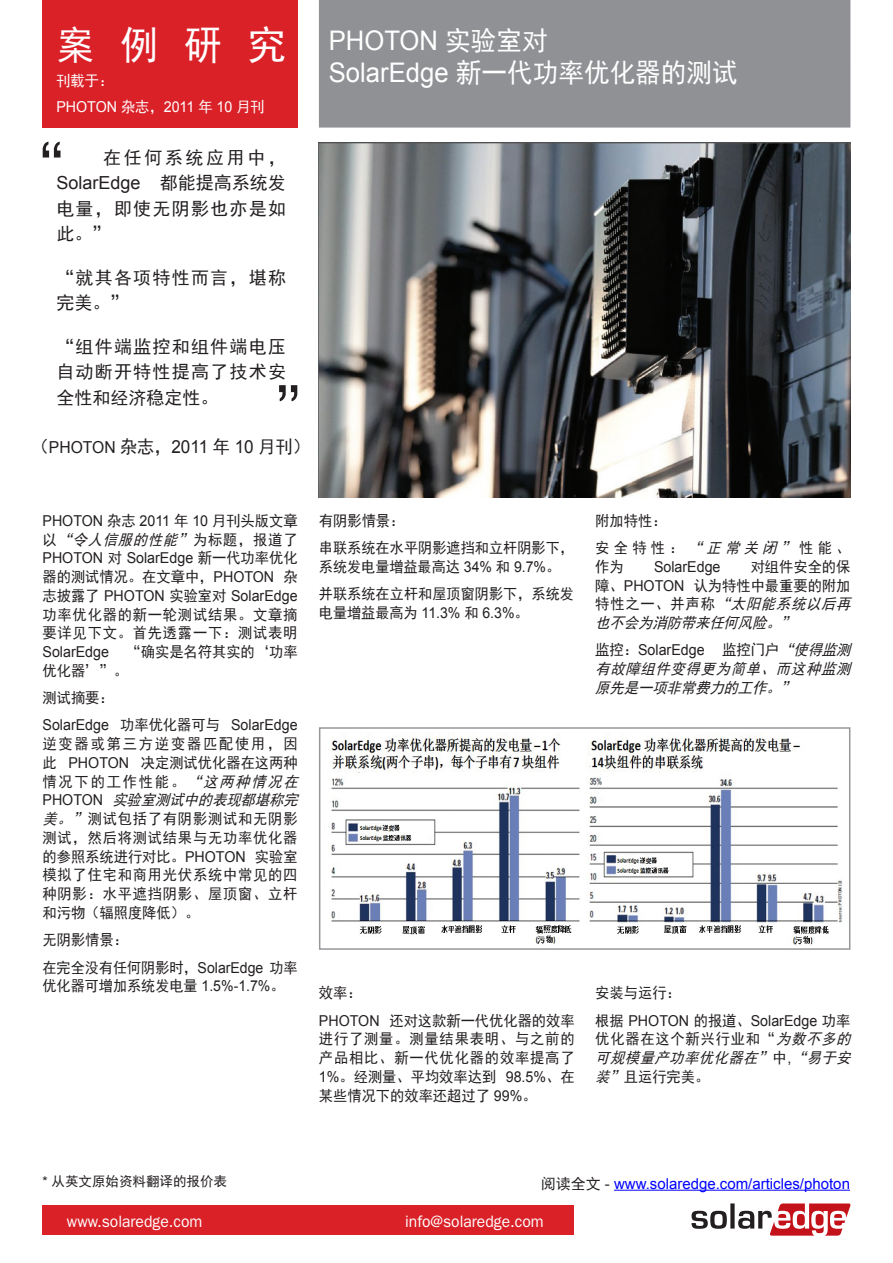
<style>
.page{position:relative;width:893px;height:1263px;background:#fff}
.page>*{position:absolute;margin:0;border:0;box-sizing:border-box;transform-origin:0 0}
.t1{font:54px "Sim Hei";color:#231f20;scale:.95 1}
.t2{font:39.9px "Sim Hei";color:#fff;scale:.95 1}
.t3{font:27px/31.5px "Arial";color:#fff;scale:.95 1}
.t4{font:18px/25.5px "Sim Hei";letter-spacing:.07em;color:#231f20}
.t5{font:18px "Sim Hei";letter-spacing:.07em;color:#231f20;scale:.95 1}
.t6{font:18px/25.5px "Sim Hei";letter-spacing:.145em;color:#231f20;text-align:right}
.t7{font:16.5px "ITC Franklin Gothic Std";color:#fff;scale:.95 1}
.Plain_Text{font:15px/18.8px "Sim Hei";letter-spacing:.005em;color:#231f20;text-align:right;scale:.95 1}
.Plain_Text-2{font:15px/18.8px "Sim Hei";letter-spacing:.055em;color:#231f20;scale:.95 1}
.Plain_Text-3{font:15px/18.8px "Arial";color:#231f20;scale:.95 1}
.Plain_Text-4{font:italic 15px/18.8px "Sim Hei";color:#231f20;scale:.95 1}
.Plain_Text-5{font:15px/18.8px "Sim Hei";letter-spacing:.005em;color:#231f20;scale:.94 1}
.t8{font:15px "Arial";color:#00f}
.Plain_Text-6{font:15px "Sim Hei";letter-spacing:.06em;color:#231f20;scale:.95 1}
.t9{font:15px "Arial";color:#fff;scale:.95 1}
.Plain_Text-7{font:15px "Sim Hei";letter-spacing:.125em;color:#231f20;scale:.95 1}
.t10{font:15px "Sim Hei";color:#fff;scale:.95 1}
.t11{font:13.5px "Sim Hei";color:#231f20}
.s1{font-family:"Sim Hei"}
.s2{font-family:"Arial"}
.s3{font-family:"Arial";font-size:16.5px}
.s4{font-style:italic}
.s5{font-style:normal}
.s6{font-family:"Sim Hei";color:#231f20}
.s7{color:#231f20}
</style>
<div class="page">
<div style="left:319px;top:0;width:531px;height:128px;background:#8f9194"></div>
<div style="left:43px;top:1205px;width:531px;height:30px;background:#da2128"></div>
<div style="left:43px;top:0;width:255px;height:128px;background:#da2128"></div>
<svg style="left:692px;top:1203px;width:159px;height:32px"></svg>
<hr style="left:614px;top:1190px;width:236px;height:1px;background:#00f">
<img style="left:319px;top:143px;width:531px;height:355px">
<div style="left:319px;top:727px;width:531px;height:223px;background:#fff;border:2px solid #95979a"></div>
<img style="left:331px;top:733px;width:512px;height:212px">
<p class="t2" style="left:56px;top:25px;width:243px">案例研究</p>
<p class="t10" style="left:56px;top:73px;width:61px">刊载于：</p>
<p class="t9" style="left:56px;top:97px;width:221px">PHOTON <span class="s1">杂志，</span>2011 <span class="s1">年</span> 10 <span class="s1">月刊</span></p>
<p class="t1" style="left:14px;top:138px;width:56px">”</p>
<p class="t6" style="left:103px;top:145px;width:184px">在任何系统应用中，都能提高系统发</p>
<p class="t4" style="left:56px;top:170px;width:231px"><span class="s2">SolarEdge<br></span>电量，即使无阴影也亦是如此。“</p>
<p class="t4" style="left:56px;top:265px;width:231px">“就其各项特性而言，堪称完美。“</p>
<p class="t4" style="left:56px;top:334px;width:231px;text-align:justify">“组件端监控和组件端电压自动断开特性提高了技术安全性和经济稳定性。</p>
<p class="t1" style="left:275px;top:382px;width:55px">“</p>
<p class="t5" style="left:32px;top:438px;width:294px">（<span class="s3">PHOTON</span> 杂志，<span class="s2">2011</span> 年 <span class="s2">10</span> 月刊(</p>
<p class="t3" style="left:329px;top:25px;width:432px">PHOTON <span class="s1">实验室对<br></span>SolarEdge <span class="s1">新一代功率优化器的测试</span></p>
<p class="Plain_Text" style="left:43px;top:511px;width:270px"><span class="s2">PHOTON</span> 杂志 <span class="s2">2011</span> 年 <span class="s2">10</span> 月刊头版文章为标题，报道了</p>
<p class="Plain_Text-4" style="left:73px;top:530px;width:116px">令人信服的性能</p>
<p class="Plain_Text" style="left:43px;top:530px;width:37px">以<span class="s4">“</span></p>
<p class="Plain_Text-3" style="left:43px;top:549px;width:270px">PHOTON <span class="s1">对</span> SolarEdge <span class="s1">新一代功率优化</span></p>
<p class="Plain_Text" style="left:283px;top:567px;width:16px">杂</p>
<p class="Plain_Text-4" style="left:178px;top:530px;width:21px">”</p>
<p class="Plain_Text" style="left:43px;top:567px;width:245px">器的测试情况。在文章中，<span class="s2">PHOTON</span></p>
<p class="Plain_Text-3" style="left:43px;top:586px;width:270px"><span class="s1">志披露了</span> PHOTON <span class="s1">实验室对</span> SolarEdge</p>
<p class="Plain_Text-2" style="left:43px;top:605px;width:270px">功率优化器的新一轮测试结果。文章摘</p>
<p class="Plain_Text-2" style="left:43px;top:624px;width:270px">要详见下文。首先透露一下：测试表明</p>
<p class="Plain_Text" style="left:127px;top:642px;width:181px">“确实是名符其实的‘功率</p>
<p class="Plain_Text-3" style="left:43px;top:643px;width:91px">SolarEdge<br><span class="s1">优化器‘“。</span></p>
<p class="Plain_Text" style="left:43px;top:688px;width:76px">测试摘要：</p>
<p class="Plain_Text" style="left:120px;top:716px;width:106px">功率优化器可与</p>
<p class="Plain_Text-3" style="left:43px;top:716px;width:72px">SolarEdge</p>
<p class="Plain_Text-7" style="left:43px;top:736px;width:270px">逆变器或第三方逆变器匹配使用，因</p>
<p class="Plain_Text" style="left:141px;top:753px;width:166px">决定测试优化器在这两种</p>
<p class="Plain_Text-3" style="left:231px;top:716px;width:72px">SolarEdge</p>
<p class="Plain_Text" style="left:43px;top:753px;width:16px">此</p>
<p class="Plain_Text-3" style="left:68px;top:753px;width:65px">PHOTON</p>
<p class="Plain_Text-4" style="left:112px;top:772px;width:201px;text-indent:-70px"><span class="s5">情况下的工作性能。</span>“<br>实验室测试中的表现都堪称完</p>
<p class="Plain_Text-4" style="left:203px;top:772px;width:105px">这两种情况在</p>
<p class="Plain_Text-2" style="left:88px;top:791px;width:222px;text-indent:-45px"><span class="s2">PHOTON<br></span>测试包括了有阴影测试和无阴影</p>
<p class="Plain_Text-4" style="left:43px;top:809px;width:21px">美</p>
<p class="Plain_Text-2" style="left:43px;top:828px;width:270px">测试，然后将测试结果与无功率优化器</p>
<p class="Plain_Text" style="left:255px;top:847px;width:46px">实验室</p>
<p class="Plain_Text-4" style="left:58px;top:809px;width:37px">。”</p>
<p class="Plain_Text-2" style="left:43px;top:847px;width:270px">的参照系统进行对比。<span class="s2">PHOTON<br></span>模拟了住宅和商用光伏系统中常见的四种阴影：水平遮挡阴影、屋顶窗、立杆和污物（辐照度降低(。</p>
<p class="Plain_Text" style="left:43px;top:930px;width:91px">无阴影情景：</p>
<p class="Plain_Text-5" style="left:43px;top:958px;width:273px">在完全没有任何阴影时，<span class="s2">SolarEdge</span> 功率优化器可增加系统发电量 <span class="s2">1.5%-1.7%</span>。</p>
<p class="Plain_Text" style="left:319px;top:511px;width:91px">有阴影情景：</p>
<p class="Plain_Text-5" style="left:319px;top:538px;width:273px">串联系统在水平阴影遮挡和立杆阴影下，系统发电量增益最高达 <span class="s2">34%</span> 和 <span class="s2">9.7%</span>。</p>
<p class="Plain_Text-5" style="left:319px;top:584px;width:273px">并联系统在立杆和屋顶窗阴影下，系统发电量增益最高为 <span class="s2">11.3%</span> 和 <span class="s2">6.3%</span>。</p>
<p class="Plain_Text" style="left:319px;top:984px;width:46px">效率：</p>
<p class="Plain_Text" style="left:389px;top:1011px;width:196px">还对这款新一代优化器的效率</p>
<p class="Plain_Text-3" style="left:319px;top:1011px;width:65px">PHOTON</p>
<p class="Plain_Text-6" style="left:319px;top:1031px;width:271px">进行了测量。测量结果表明、与之前的</p>
<p class="Plain_Text-6" style="left:319px;top:1050px;width:271px">产品相比、新一代优化器的效率提高了</p>
<p class="Plain_Text-3" style="left:506px;top:1067px;width:74px">98.5%<span class="s1">、在</span></p>
<p class="Plain_Text" style="left:319px;top:1067px;width:231px;text-align:left"><span class="s2">1%</span>。经测量、平均效率达到<br>某些情况下的效率还超过了 <span class="s2">99%</span>。</p>
<p class="Plain_Text" style="left:595px;top:511px;width:76px">附加特性：</p>
<p class="Plain_Text" style="left:595px;top:538px;width:270px">安全特性： <span class="s4">“正常关闭”</span>性能、对组件安全的保</p>
<p class="Plain_Text" style="left:595px;top:557px;width:31px">作为</p>
<p class="Plain_Text-3" style="left:654px;top:557px;width:72px">SolarEdge</p>
<p class="Plain_Text-3" style="left:595px;top:576px;width:95px"><span class="s1">障、</span>PHOTON</p>
<p class="Plain_Text" style="left:694px;top:576px;width:167px">认为特性中最重要的附加</p>
<p class="Plain_Text" style="left:595px;top:595px;width:148px">特性之一、并声称<span class="s4">“</span></p>
<p class="Plain_Text-4" style="left:731px;top:595px;width:132px">太阳能系统以后再</p>
<p class="Plain_Text-4" style="left:595px;top:613px;width:186px">也不会为消防带来任何风险</p>
<p class="Plain_Text-4" style="left:766px;top:613px;width:21px">。</p>
<p class="Plain_Text-4" style="left:781px;top:613px;width:21px">“</p>
<p class="Plain_Text-3" style="left:595px;top:641px;width:117px"><span class="s1">监控：</span>SolarEdge</p>
<p class="Plain_Text" style="left:722px;top:641px;width:81px">监控门户<span class="s4">“</span></p>
<p class="Plain_Text-4" style="left:793px;top:641px;width:66px">使得监测</p>
<p class="Plain_Text-4" style="left:595px;top:659px;width:179px">有故障组件变得更为简单</p>
<p class="Plain_Text-4" style="left:761px;top:659px;width:21px">、</p>
<p class="Plain_Text-4" style="left:776px;top:659px;width:84px">而这种监测</p>
<p class="Plain_Text-4" style="left:595px;top:678px;width:186px">原先是一项非常费力的工作</p>
<p class="Plain_Text-4" style="left:766px;top:678px;width:21px">。</p>
<p class="Plain_Text-4" style="left:781px;top:678px;width:21px">“</p>
<p class="Plain_Text" style="left:595px;top:984px;width:91px">安装与运行：</p>
<p class="Plain_Text-2" style="left:595px;top:1011px;width:274px;text-align:right">根据 <span class="s2">PHOTON</span> 的报道、<span class="s2">SolarEdge</span> 功率优化器在这个新兴行业和“ <span class="s4">为数不多的易于安</span></p>
<p class="Plain_Text-4" style="left:624px;top:1048px;width:146px;text-indent:-28px">可规模量产功率优化器在<span class="s5">且运行完美。</span></p>
<p class="Plain_Text" style="left:773px;top:1048px;width:41px">中 <span class="s4">“</span><span class="s2">,</span></p>
<p class="Plain_Text-4" style="left:758px;top:1048px;width:21px">”</p>
<p class="Plain_Text-4" style="left:595px;top:1067px;width:21px">装</p>
<p class="Plain_Text-4" style="left:610px;top:1067px;width:21px">”</p>
<p class="t11" style="left:43px;top:1175px;width:186px"><span class="s2">*</span> 从英文原始资料翻译的报价表</p>
<p class="t7" style="left:67px;top:1212px;width:144px">www.solaredge.com</p>
<p class="t8" style="left:541px;top:1173px;width:311px"><span class="s6">阅读全文</span> <span class="s7">-</span> www.solaredge.com/articles/photon</p>
<p class="t7" style="left:405px;top:1212px;width:147px">info@solaredge.com</p>
</div>
